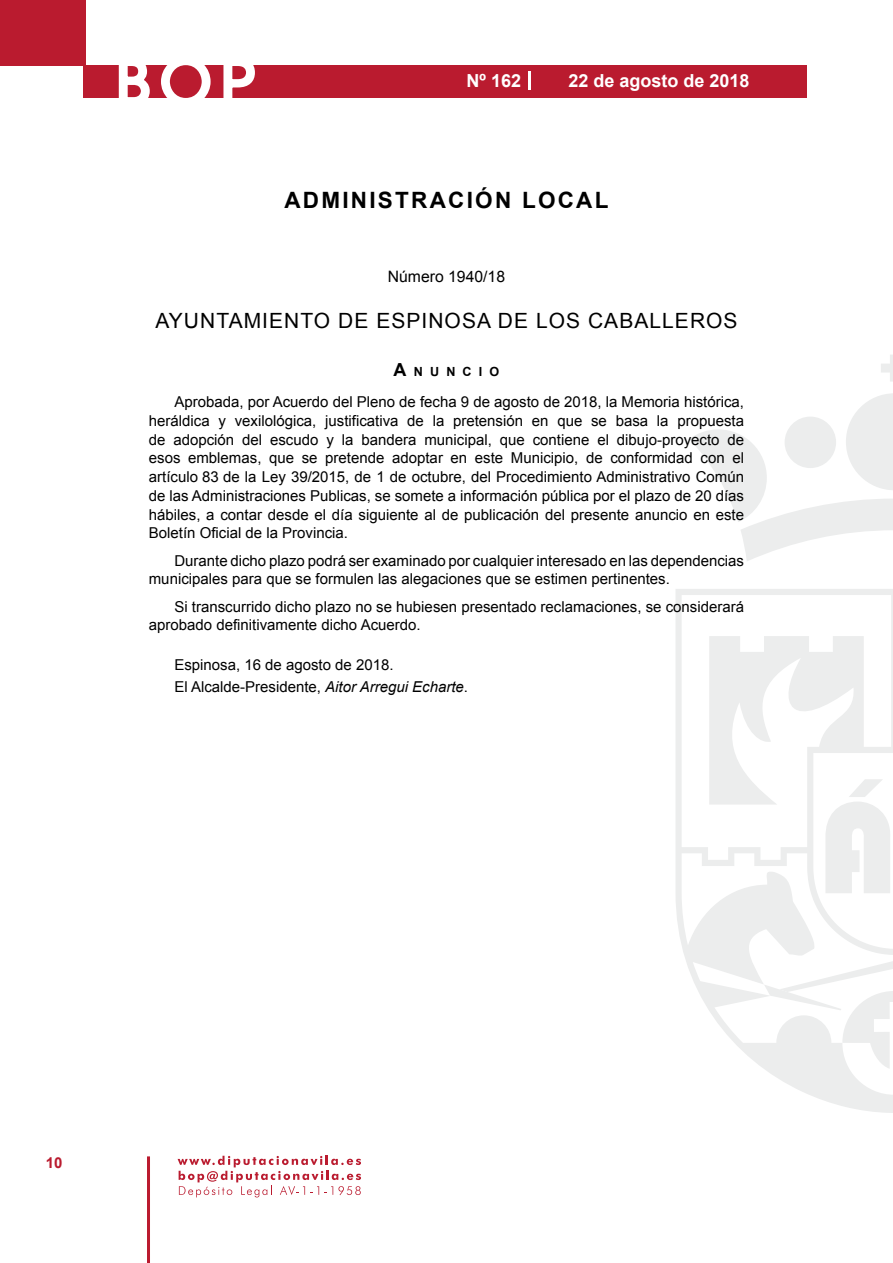
<style>
.page{position:relative;width:893px;height:1263px;background:#fff}
.page>*{position:absolute;margin:0;border:0;box-sizing:border-box;transform-origin:0 0}
.t1{font:500 61.5px "Avant Garde";color:#fff}
.t2{font:700 22.5px "Arial";letter-spacing:.1em;color:#000}
.t3{font:21px "Arial";letter-spacing:.05em;color:#000}
.t4{font:700 18px "Arial";color:#fff}
.t5{font:15.75px "Arial";color:#000}
.t6{font:15px/18.8px "Arial";color:#000}
.t7{font:700 15px "Arial";color:#ba1b2f}
.t8{font:700 12.6px "Arial";letter-spacing:.57em;color:#000}
.s1{font-size:18px}
.s2{font-style:italic}
</style>
<div class="page">
<svg style="left:178px;top:1156px;width:183px;height:41px"></svg>
<hr style="left:147px;top:1156px;width:3px;height:107px;background:#ba1b2f">
<div style="left:0;top:0;width:85px;height:66px;background:#ba1b2f"></div>
<div style="left:84px;top:65px;width:723px;height:33px;background:#ba1b2f"></div>
<svg style="left:118px;top:65px;width:32px;height:33px"></svg>
<svg style="left:161px;top:65px;width:50px;height:33px"></svg>
<svg style="left:223px;top:65px;width:32px;height:33px"></svg>
<svg style="left:529px;top:71px;width:2px;height:19px"></svg>
<svg style="left:881px;top:355px;width:12px;height:27px"></svg>
<svg style="left:690px;top:393px;width:203px;height:168px"></svg>
<svg style="left:676px;top:589px;width:217px;height:524px"></svg>
<svg style="left:764px;top:984px;width:129px;height:86px"></svg>
<svg style="left:825px;top:779px;width:66px;height:114px"></svg>
<h1 class="t1" style="left:115px;top:44px;width:141px">BOP</h1>
<p class="t4" style="left:467px;top:69px;width:56px">Nº 162</p>
<p class="t4" style="left:568px;top:69px;width:183px">22 de agosto de 2018</p>
<h2 class="t2" style="left:284px;top:185px;width:325px">ADMINISTRACIÓN LOCAL</h2>
<p class="t5" style="left:388px;top:266px;width:119px">Número 1940/18</p>
<h3 class="t3" style="left:155px;top:307px;width:584px">AYUNTAMIENTO DE ESPINOSA DE LOS CABALLEROS</h3>
<p class="t8" style="left:394px;top:363px;width:107px"><span class="s1">A</span>NUNCIO</p>
<p class="t6" style="left:149px;top:392px;width:597px;text-align:justify;text-indent:26px">Aprobada, por Acuerdo del Pleno de fecha 9 de agosto de 2018, la Memoria histórica, heráldica y vexilológica, justificativa de la pretensión en que se basa la propuesta de adopción del escudo y la bandera municipal, que contiene el dibujo-proyecto de esos emblemas, que se pretende adoptar en este Municipio, de conformidad con el artículo 83 de la Ley 39/2015, de 1 de octubre, del Procedimiento Administrativo Común de las Administraciones Publicas, se somete a información pública por el plazo de 20 días hábiles, a contar desde el día siguiente al de publicación del presente anuncio en este Boletín Oficial de la Provincia.</p>
<p class="t6" style="left:149px;top:551px;width:597px;text-indent:26px">Durante dicho plazo podrá ser examinado por cualquier interesado en las dependencias municipales para que se formulen las alegaciones que se estimen pertinentes.</p>
<p class="t6" style="left:149px;top:597px;width:597px;text-indent:26px">Si transcurrido dicho plazo no se hubiesen presentado reclamaciones, se considerará aprobado definitivamente dicho Acuerdo.</p>
<p class="t6" style="left:174px;top:653px;width:295px;line-height:22.2px">Espinosa, 16 de agosto de 2018.<br>El Alcalde-Presidente, <span class="s2">Aitor Arregui Echarte</span>.</p>
<p class="t7" style="left:46px;top:1153px;width:18px">10</p>
</div>
